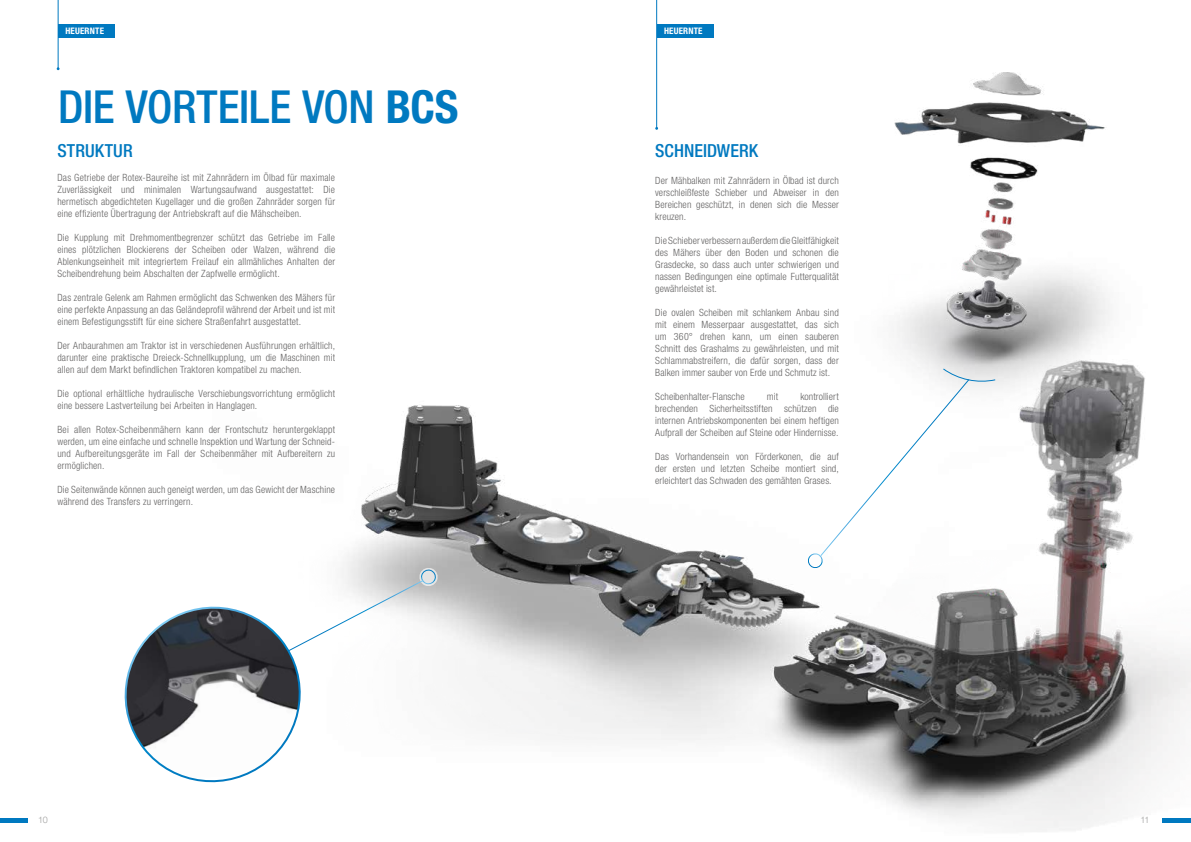
<style>
.page{position:relative;width:1191px;height:842px;background:#fff}
.page>*{position:absolute;margin:0;border:0;box-sizing:border-box;transform-origin:0 0}
.t1{font:500 condensed 45.6px "Helvetica Neue LTW1 G";letter-spacing:-.01em;color:#0079c0}
.t2{font:500 condensed 18px "Helvetica Neue LT Std";letter-spacing:.005em;color:#0079c0}
.t3{font:300 condensed 10px/12px "Helvetica Neue LT Std";letter-spacing:.02em;color:#646363;text-align:justify}
.t4{font:700 condensed 9px "Helvetica Neue LT Std";letter-spacing:.02em;color:#fff}
.t5{font:300 9px "Helvetica Neue LT Std";color:#9d9d9c}
.s1{font-weight:700}
</style>
<div class="page">
<hr style="left:0;top:819px;width:27px;height:4px;background:#0079c0">
<img style="left:894px;top:72px;width:216px;height:248px">
<hr style="left:656px;top:0;width:1px;height:128px;background:#0079c0">
<img style="left:343px;top:320px;width:848px;height:512px">
<svg style="left:124px;top:567px;width:315px;height:225px"></svg>
<div style="left:656px;top:25px;width:57px;height:13px;background:#0079c0"></div>
<div style="left:58px;top:25px;width:57px;height:13px;background:#0079c0"></div>
<hr style="left:58px;top:0;width:1px;height:69px;background:#0079c0">
<p class="t4" style="left:65px;top:26px;width:40px">HEUERNTE</p>
<p class="t4" style="left:664px;top:26px;width:40px">HEUERNTE</p>
<h1 class="t1" style="left:58px;top:79px;width:402px">DIE VORTEILE VON <span class="s1">BCS</span></h1>
<h2 class="t2" style="left:57px;top:140px;width:77px">STRUKTUR</h2>
<p class="t3" style="left:57px;top:172px;width:279px">Das Getriebe der Rotex-Baureihe ist mit Zahnrädern im Ölbad für maximale Zuverlässigkeit und minimalen Wartungsaufwand ausgestattet: Die hermetisch abgedichteten Kugellager und die großen Zahnräder sorgen für eine effiziente Übertragung der Antriebskraft auf die Mähscheiben.</p>
<p class="t3" style="left:57px;top:232px;width:279px">Die Kupplung mit Drehmomentbegrenzer schützt das Getriebe im Falle eines plötzlichen Blockierens der Scheiben oder Walzen, während die Ablenkungseinheit mit integriertem Freilauf ein allmähliches Anhalten der Scheibendrehung beim Abschalten der Zapfwelle ermöglicht.</p>
<p class="t3" style="left:57px;top:292px;width:279px">Das zentrale Gelenk am Rahmen ermöglicht das Schwenken des Mähers für eine perfekte Anpassung an das Geländeprofil während der Arbeit und ist mit einem Befestigungsstift für eine sichere Straßenfahrt ausgestattet.</p>
<p class="t3" style="left:57px;top:340px;width:279px">Der Anbaurahmen am Traktor ist in verschiedenen Ausführungen erhältlich, darunter eine praktische Dreieck-Schnellkupplung, um die Maschinen mit allen auf dem Markt befindlichen Traktoren kompatibel zu machen.</p>
<p class="t3" style="left:57px;top:388px;width:279px">Die optional erhältliche hydraulische Verschiebungsvorrichtung ermöglicht eine bessere Lastverteilung bei Arbeiten in Hanglagen.</p>
<p class="t3" style="left:57px;top:424px;width:279px">Bei allen Rotex-Scheibenmähern kann der Frontschutz heruntergeklappt werden, um eine einfache und schnelle Inspektion und Wartung der Schneid&shy;und Aufbereitungsgeräte im Fall der Scheibenmäher mit Aufbereitern zu ermöglichen.</p>
<p class="t3" style="left:57px;top:484px;width:279px">Die Seitenwände können auch geneigt werden, um das Gewicht der Maschine während des Transfers zu verringern.</p>
<h2 class="t2" style="left:655px;top:140px;width:104px">SCHNEIDWERK</h2>
<p class="t3" style="left:655px;top:175px;width:185px">Der Mähbalken mit Zahnrädern in Ölbad ist durch verschleißfeste Schieber und Abweiser in den Bereichen geschützt, in denen sich die Messer kreuzen.</p>
<p class="t3" style="left:655px;top:235px;width:185px">Die Schieber verbessern außerdem die Gleitfähigkeit des Mähers über den Boden und schonen die Grasdecke, so dass auch unter schwierigen und nassen Bedingungen eine optimale Futterqualität gewährleistet ist.</p>
<p class="t3" style="left:655px;top:307px;width:185px">Die ovalen Scheiben mit schlankem Anbau sind mit einem Messerpaar ausgestattet, das sich um 360° drehen kann, um einen sauberen Schnitt des Grashalms zu gewährleisten, und mit Schlammabstreifern, die dafür sorgen, dass der Balken immer sauber von Erde und Schmutz ist.</p>
<p class="t3" style="left:655px;top:391px;width:91px">Scheibenhalter-Flansche</p>
<p class="t3" style="left:767px;top:391px;width:13px">mit</p>
<p class="t3" style="left:655px;top:391px;width:185px;text-indent:145px">kontrolliert brechenden Sicherheitsstiften schützen die internen Antriebskomponenten bei einem heftigen Aufprall der Scheiben auf Steine oder Hindernisse.</p>
<p class="t3" style="left:655px;top:451px;width:185px">Das Vorhandensein von Förderkonen, die auf der ersten und letzten Scheibe montiert sind, erleichtert das Schwaden des gemähten Grases.</p>
<p class="t5" style="left:38px;top:814px;width:11px">10</p>
<p class="t5" style="left:1140px;top:814px;width:11px">11</p>
</div>
